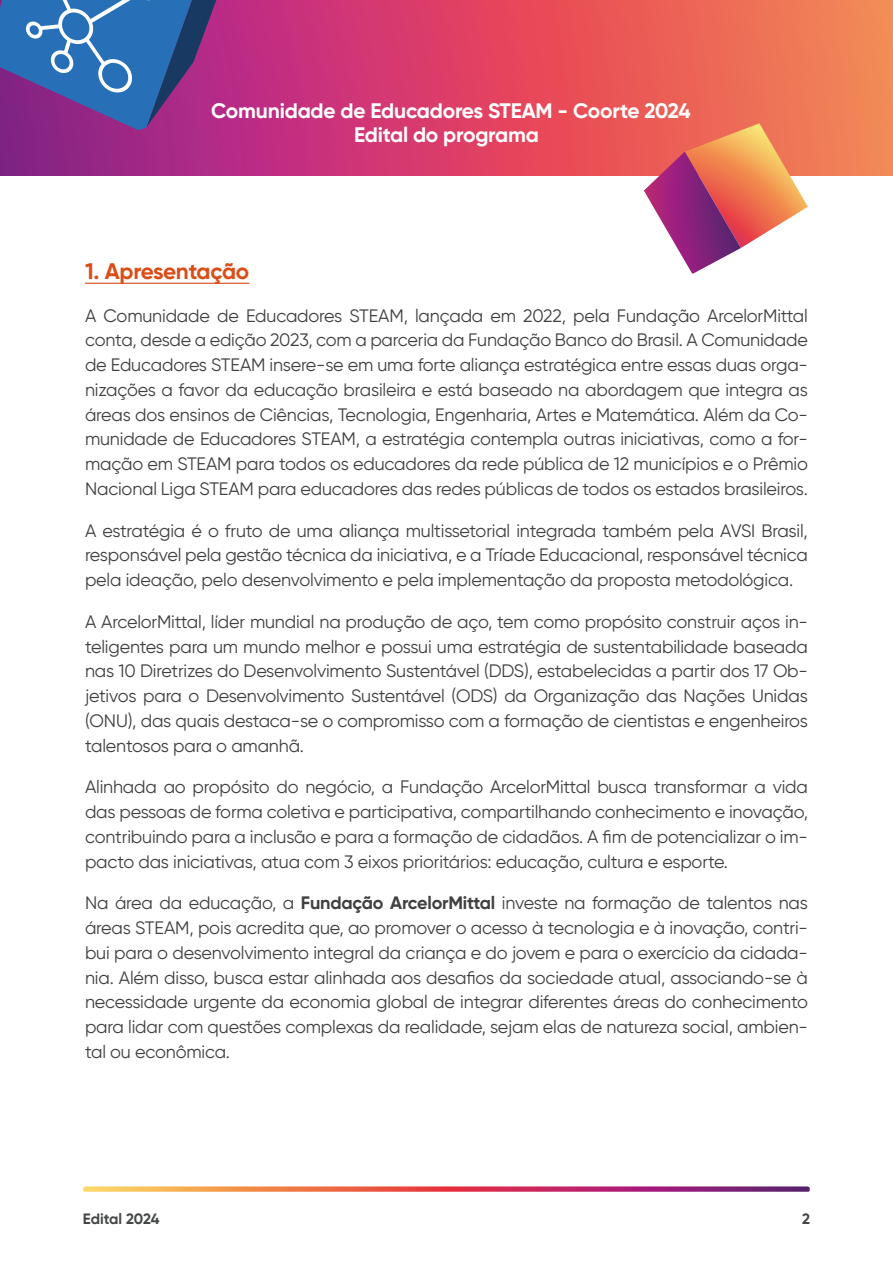
<style>
.page{position:relative;width:893px;height:1263px;background:#fff}
.page>*{position:absolute;margin:0;border:0;box-sizing:border-box;transform-origin:0 0}
.t1{font:700 22.5px "Gilroy";letter-spacing:-.01em;color:#db4d17}
.t2{font:700 21px/24.2px "Gilroy";letter-spacing:-.01em;color:#fff;text-align:center}
.t3{font:18px/24.8px "Gilroy";letter-spacing:-.01em;color:#404040;text-align:justify}
.t4{font:700 15px "Gilroy";letter-spacing:-.01em;color:#444746}
.s1{font-weight:700}
</style>
<div class="page">
<svg style="left:83px;top:1186px;width:727px;height:6px;background:#d1696d"></svg>
<svg style="left:0;top:0;width:893px;height:176px;background:#d94c67"></svg>
<hr style="left:85px;top:283px;width:164px;height:1px;background:#db4d17">
<svg style="left:644px;top:123px;width:164px;height:150px"></svg>
<svg style="left:0;top:0;width:216px;height:130px;background:#535da5"></svg>
<p class="t2" style="left:211px;top:99px;width:481px">Comunidade de Educadores STEAM - Coorte 2024<br>Edital do programa</p>
<p class="t1" style="left:85px;top:257px;width:166px">1. Apresentação</p>
<p class="t3" style="left:85px;top:303px;width:724px">A Comunidade de Educadores STEAM, lançada em 2022, pela Fundação ArcelorMittal conta, desde a edição 2023, com a parceria da Fundação Banco do Brasil. A Comunidade de Educadores STEAM insere-se em uma forte aliança estratégica entre essas duas orga&shy;nizações a favor da educação brasileira e está baseado na abordagem que integra as áreas dos ensinos de Ciências, Tecnologia, Engenharia, Artes e Matemática. Além da Co&shy;munidade de Educadores STEAM, a estratégia contempla outras iniciativas, como a for&shy;mação em STEAM para todos os educadores da rede pública de 12 municípios e o Prêmio Nacional Liga STEAM para educadores das redes públicas de todos os estados brasileiros.</p>
<p class="t3" style="left:85px;top:518px;width:724px">A estratégia é o fruto de uma aliança multissetorial integrada também pela AVSI Brasil, responsável pela gestão técnica da iniciativa, e a Tríade Educacional, responsável técnica pela ideação, pelo desenvolvimento e pela implementação da proposta metodológica.</p>
<p class="t3" style="left:85px;top:609px;width:724px">A ArcelorMittal, líder mundial na produção de aço, tem como propósito construir aços in&shy;teligentes para um mundo melhor e possui uma estratégia de sustentabilidade baseada nas 10 Diretrizes do Desenvolvimento Sustentável (DDS), estabelecidas a partir dos 17 Ob&shy;jetivos para o Desenvolvimento Sustentável (ODS) da Organização das Nações Unidas (ONU), das quais destaca-se o compromisso com a formação de cientistas e engenheiros talentosos para o amanhã.</p>
<p class="t3" style="left:85px;top:775px;width:724px">Alinhada ao propósito do negócio, a Fundação ArcelorMittal busca transformar a vida das pessoas de forma coletiva e participativa, compartilhando conhecimento e inovação, contribuindo para a inclusão e para a formação de cidadãos. A fim de potencializar o im&shy;pacto das iniciativas, atua com 3 eixos prioritários: educação, cultura e esporte.</p>
<p class="t3" style="left:85px;top:891px;width:724px">Na área da educação, a <span class="s1">Fundação ArcelorMittal</span> investe na formação de talentos nas áreas STEAM, pois acredita que, ao promover o acesso à tecnologia e à inovação, contri&shy;bui para o desenvolvimento integral da criança e do jovem e para o exercício da cidada&shy;nia. Além disso, busca estar alinhada aos desafios da sociedade atual, associando-se à necessidade urgente da economia global de integrar diferentes áreas do conhecimento para lidar com questões complexas da realidade, sejam elas de natureza social, ambien&shy;tal ou econômica.</p>
<p class="t4" style="left:83px;top:1209px;width:78px">Edital 2024</p>
<p class="t4" style="left:802px;top:1209px;width:9px">2</p>
</div>
